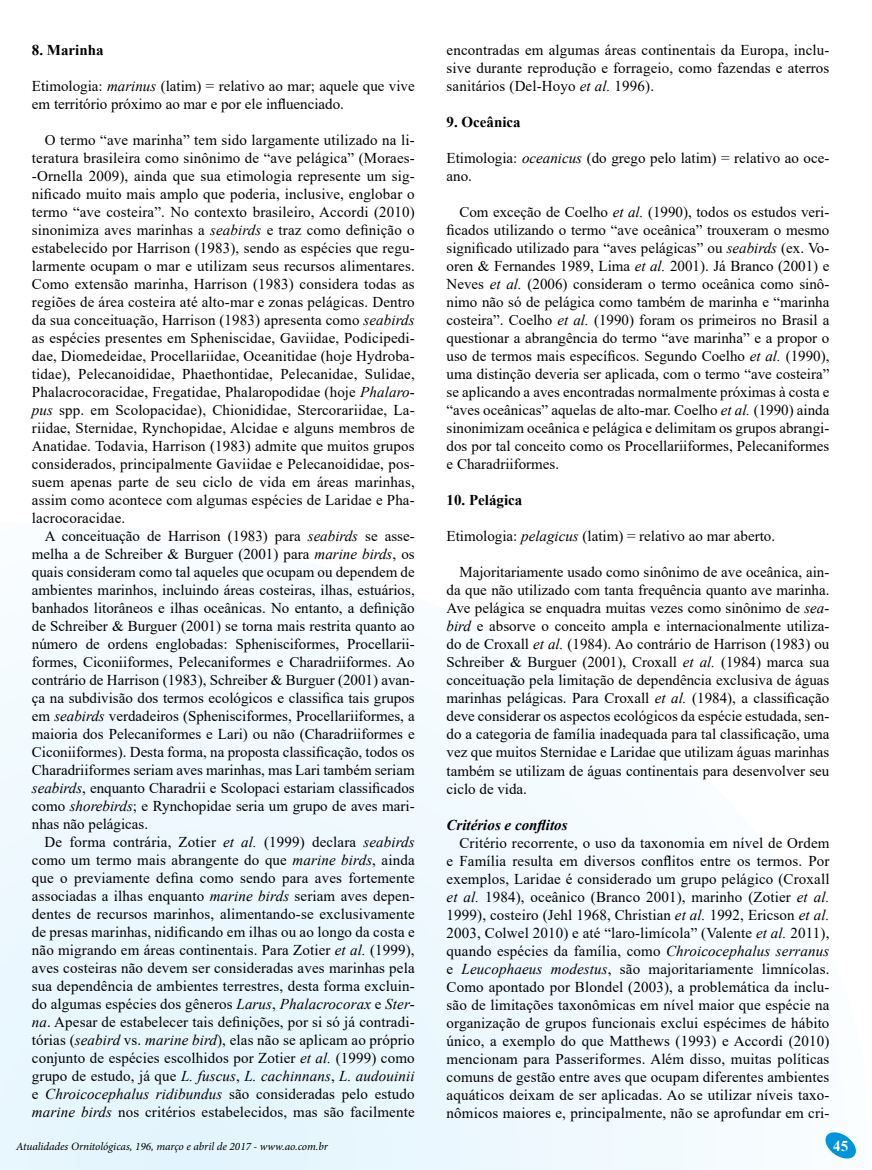
<style>
.page{position:relative;width:872px;height:1170px;background:#fff}
.page>*{position:absolute;margin:0;border:0;box-sizing:border-box;transform-origin:0 0}
.t1{font:15px/18px "Times New Roman";color:#000;text-align:justify}
.t2{font:700 15px "Times New Roman";color:#000}
.t3{font:italic 700 15px "Times New Roman";color:#000}
.t4{font:700 15px "Times New Roman";color:#fff}
.t5{font:italic 11.25px "Minion Pro";letter-spacing:-.005em;color:#000}
.s1{font-style:italic}
</style>
<div class="page">
<svg style="left:0;top:632px;width:717px;height:537px"></svg>
<svg style="left:825px;top:1132px;width:31px;height:27px"></svg>
<p class="t2" style="left:32px;top:39px;width:73px">8. Marinha</p>
<p class="t1" style="left:32px;top:76px;width:384px">Etimologia: <span class="s1">marinus</span> (latim) = relativo ao mar; aquele que vive em território próximo ao mar e por ele influenciado.</p>
<p class="t1" style="left:32px;top:130px;width:384px;text-indent:13px">O termo “ave marinha” tem sido largamente utilizado na li&shy;teratura brasileira como sinônimo de “ave pelágica” (Moraes--Ornella 2009), ainda que sua etimologia represente um sig&shy;nificado muito mais amplo que poderia, inclusive, englobar o termo “ave costeira”. No contexto brasileiro, Accordi (2010) sinonimiza aves marinhas a <span class="s1">seabirds</span> e traz como definição o estabelecido por Harrison (1983), sendo as espécies que regu&shy;larmente ocupam o mar e utilizam seus recursos alimentares.<br>Como extensão marinha, Harrison (1983) considera todas as regiões de área costeira até alto-mar e zonas pelágicas. Dentro da sua conceituação, Harrison (1983) apresenta como <span class="s1">seabirds </span>as espécies presentes em Spheniscidae, Gaviidae, Podicipedi&shy;dae, Diomedeidae, Procellariidae, Oceanitidae (hoje Hydroba&shy;tidae), Pelecanoididae, Phaethontidae, Pelecanidae, Sulidae, Phalacrocoracidae, Fregatidae, Phalaropodidae (hoje <span class="s1">Phalaro&shy;pus</span> spp. em Scolopacidae), Chionididae, Stercorariidae, La&shy;riidae, Sternidae, Rynchopidae, Alcidae e alguns membros de Anatidae. Todavia, Harrison (1983) admite que muitos grupos considerados, principalmente Gaviidae e Pelecanoididae, pos&shy;suem apenas parte de seu ciclo de vida em áreas marinhas, assim como acontece com algumas espécies de Laridae e Pha&shy;lacrocoracidae.</p>
<p class="t1" style="left:32px;top:526px;width:384px;text-indent:13px">A conceituação de Harrison (1983) para <span class="s1">seabirds</span> se asse&shy;melha a de Schreiber &amp; Burguer (2001) para <span class="s1">marine birds</span>, os quais consideram como tal aqueles que ocupam ou dependem de ambientes marinhos, incluindo áreas costeiras, ilhas, estuários, banhados litorâneos e ilhas oceânicas. No entanto, a definição de Schreiber &amp; Burguer (2001) se torna mais restrita quanto ao número de ordens englobadas: Sphenisciformes, Procellarii&shy;formes, Ciconiiformes, Pelecaniformes e Charadriiformes. Ao contrário de Harrison (1983), Schreiber &amp; Burguer (2001) avan&shy;ça na subdivisão dos termos ecológicos e classifica tais grupos em <span class="s1">seabirds</span> verdadeiros (Sphenisciformes, Procellariiformes, a maioria dos Pelecaniformes e Lari) ou não (Charadriiformes e Ciconiiformes). Desta forma, na proposta classificação, todos os Charadriiformes seriam aves marinhas, mas Lari também seriam <span class="s1">seabirds</span>, enquanto Charadrii e Scolopaci estariam classificados como <span class="s1">shorebirds</span>; e Rynchopidae seria um grupo de aves mari&shy;nhas não pelágicas.</p>
<p class="t1" style="left:32px;top:832px;width:384px;text-indent:13px">De forma contrária, Zotier <span class="s1">et al.</span> (1999) declara <span class="s1">seabirds </span>como um termo mais abrangente do que <span class="s1">marine birds</span>, ainda que o previamente defina como sendo para aves fortemente associadas a ilhas enquanto <span class="s1">marine birds</span> seriam aves depen&shy;dentes de recursos marinhos, alimentando-se exclusivamente de presas marinhas, nidificando em ilhas ou ao longo da costa e não migrando em áreas continentais. Para Zotier <span class="s1">et al.</span> (1999), aves costeiras não devem ser consideradas aves marinhas pela sua dependência de ambientes terrestres, desta forma excluin&shy;do algumas espécies dos gêneros <span class="s1">Larus</span>, <span class="s1">Phalacrocorax</span> e <span class="s1">Ster&shy;na</span>. Apesar de estabelecer tais definições, por si só já contradi&shy;tórias (<span class="s1">seabird</span> vs. <span class="s1">marine bird</span>), elas não se aplicam ao próprio conjunto de espécies escolhidos por Zotier <span class="s1">et al.</span> (1999) como grupo de estudo, já que <span class="s1">L. fuscus</span>, <span class="s1">L. cachinnans</span>, <span class="s1">L. audouinii </span>e <span class="s1">Chroicocephalus ridibundus</span> são consideradas pelo estudo <span class="s1">marine birds</span> nos critérios estabelecidos, mas são facilmente</p>
<p class="t1" style="left:446px;top:41px;width:384px">encontradas em algumas áreas continentais da Europa, inclu&shy;sive durante reprodução e forrageio, como fazendas e aterros sanitários (Del-Hoyo <span class="s1">et al.</span> 1996).</p>
<p class="t2" style="left:446px;top:111px;width:76px">9. Oceânica</p>
<p class="t1" style="left:446px;top:149px;width:384px">Etimologia: <span class="s1">oceanicus</span> (do grego pelo latim) = relativo ao oce&shy;ano.</p>
<p class="t1" style="left:446px;top:203px;width:384px;text-indent:13px">Com exceção de Coelho <span class="s1">et al.</span> (1990), todos os estudos veri&shy;ficados utilizando o termo “ave oceânica” trouxeram o mesmo significado utilizado para “aves pelágicas” ou <span class="s1">seabirds</span> (ex. Vo&shy;oren &amp; Fernandes 1989, Lima <span class="s1">et al.</span> 2001). Já Branco (2001) e Neves <span class="s1">et al.</span> (2006) consideram o termo oceânica como sinô&shy;nimo não só de pelágica como também de marinha e “marinha costeira”. Coelho <span class="s1">et al.</span> (1990) foram os primeiros no Brasil a questionar a abrangência do termo “ave marinha” e a propor o uso de termos mais específicos. Segundo Coelho <span class="s1">et al.</span> (1990), uma distinção deveria ser aplicada, com o termo “ave costeira” se aplicando a aves encontradas normalmente próximas à costa e “aves oceânicas” aquelas de alto-mar. Coelho <span class="s1">et al.</span> (1990) ainda sinonimizam oceânica e pelágica e delimitam os grupos abrangi&shy;dos por tal conceito como os Procellariiformes, Pelecaniformes e Charadriiformes.</p>
<p class="t2" style="left:446px;top:489px;width:77px">10. Pelágica</p>
<p class="t1" style="left:446px;top:527px;width:330px">Etimologia: <span class="s1">pelagicus</span> (latim) = relativo ao mar aberto.</p>
<p class="t1" style="left:446px;top:563px;width:384px;text-indent:13px">Majoritariamente usado como sinônimo de ave oceânica, ain&shy;da que não utilizado com tanta frequência quanto ave marinha.<br>Ave pelágica se enquadra muitas vezes como sinônimo de <span class="s1">sea&shy;bird</span> e absorve o conceito ampla e internacionalmente utiliza&shy;do de Croxall <span class="s1">et al.</span> (1984). Ao contrário de Harrison (1983) ou Schreiber &amp; Burguer (2001), Croxall <span class="s1">et al.</span> (1984) marca sua conceituação pela limitação de dependência exclusiva de águas marinhas pelágicas. Para Croxall <span class="s1">et al.</span> (1984), a classificação deve considerar os aspectos ecológicos da espécie estudada, sen&shy;do a categoria de família inadequada para tal classificação, uma vez que muitos Sternidae e Laridae que utilizam águas marinhas também se utilizam de águas continentais para desenvolver seu ciclo de vida.</p>
<p class="t3" style="left:446px;top:814px;width:122px">Critérios e conflitos</p>
<p class="t1" style="left:446px;top:833px;width:384px;text-indent:13px">Critério recorrente, o uso da taxonomia em nível de Ordem e Família resulta em diversos conflitos entre os termos. Por exemplos, Laridae é considerado um grupo pelágico (Croxall <span class="s1">et al.</span> 1984), oceânico (Branco 2001), marinho (Zotier <span class="s1">et al.<br></span>1999), costeiro (Jehl 1968, Christian <span class="s1">et al.</span> 1992, Ericson <span class="s1">et al.<br></span>2003, Colwel 2010) e até “laro-limícola” (Valente <span class="s1">et al.</span> 2011), quando espécies da família, como <span class="s1">Chroicocephalus serranus </span>e <span class="s1">Leucophaeus modestus</span>, são majoritariamente limnícolas.<br>Como apontado por Blondel (2003), a problemática da inclu&shy;são de limitações taxonômicas em nível maior que espécie na organização de grupos funcionais exclui espécimes de hábito único, a exemplo do que Matthews (1993) e Accordi (2010) mencionam para Passeriformes. Além disso, muitas políticas comuns de gestão entre aves que ocupam diferentes ambientes aquáticos deixam de ser aplicadas. Ao se utilizar níveis taxo&shy;nômicos maiores e, principalmente, não se aprofundar em cri-</p>
<p class="t5" style="left:16px;top:1138px;width:313px">Atualidades Ornitológicas, 196, março e abril de 2017 - www.ao.com.br</p>
<p class="t4" style="left:833px;top:1134px;width:16px">45</p>
</div>
